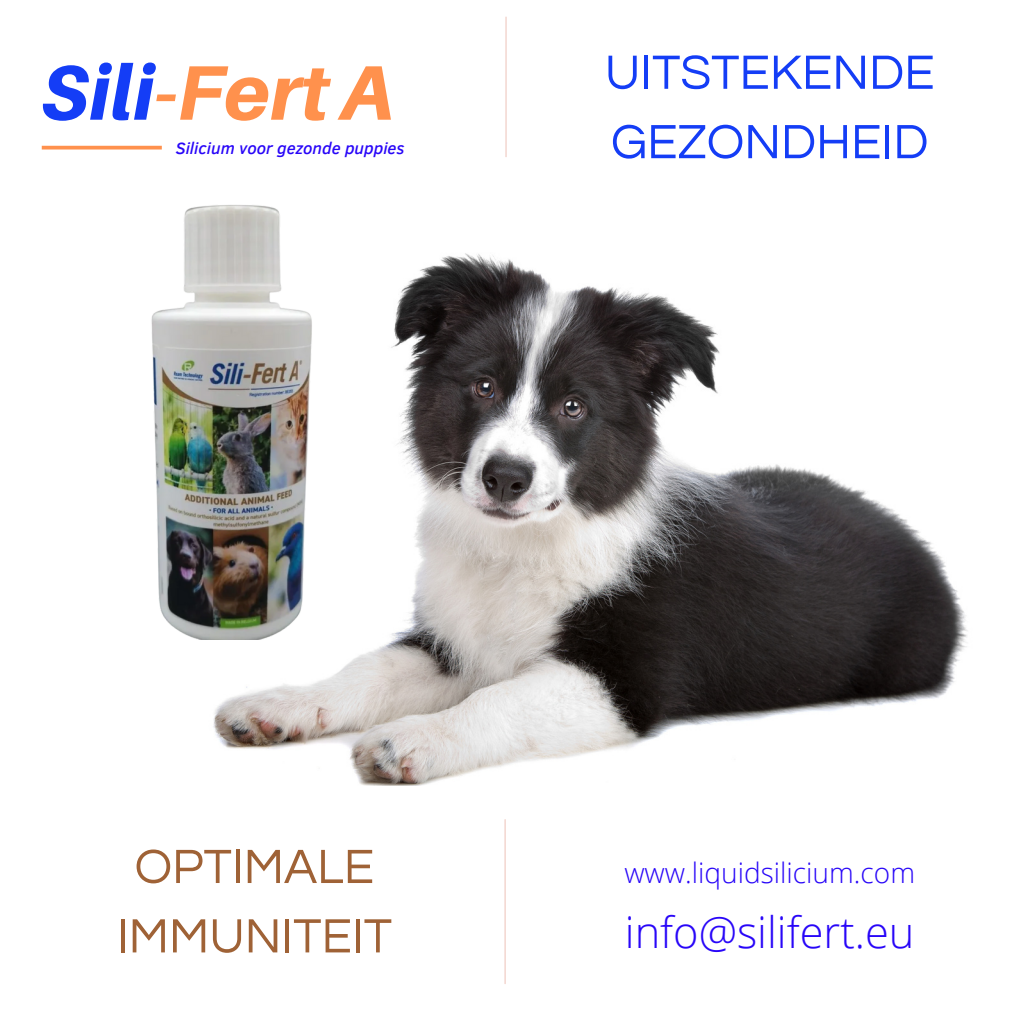
<style>
.page{position:relative;width:1013px;height:1013px;background:#fff}
.page>*{position:absolute;margin:0;border:0;box-sizing:border-box;transform-origin:0 0}
.t1{font:italic 800 77.25px "Aileron";color:#ff914d}
.t2{font:50px/69.4px "Questrial";color:#143df6}
.t3{font:50px/69.4px "Questrial";color:#9f6236;text-align:center}
.t4{font:300 43.38px "Open Sans";color:#2806f8}
.t5{font:300 28px "Open Sans";color:#2806f8}
.t6{font:italic 500 16.75px "Clear Sans";color:#2806f8}
.s1{color:#143df6}
</style>
<div class="page">
<img style="left:197px;top:253px;width:771px;height:532px">
<hr style="left:505px;top:17px;width:1px;height:140px;background:#edc2b8">
<img style="left:151px;top:205px;width:164px;height:434px">
<hr style="left:504px;top:819px;width:1px;height:164px;background:#edc2b8">
<hr style="left:42px;top:146px;width:120px;height:3px;background:#ff914d">
<h1 class="t1" style="left:42px;top:45px;width:353px"><span class="s1">Sili</span>-FertA</h1>
<p class="t6" style="left:176px;top:136px;width:230px">Silicium voor gezonde puppies</p>
<h2 class="t2" style="left:605px;top:39px;width:331px">UITSTEKENDE<br>GEZONDHEID</h2>
<h2 class="t3" style="left:117px;top:833px;width:277px">OPTIMALE<br>IMMUNITEIT</h2>
<h3 class="t5" style="left:624px;top:852px;width:292px">www.liquidsilicium.com</h3>
<h3 class="t4" style="left:625px;top:902px;width:291px">info@silifert.eu</h3>
</div>
